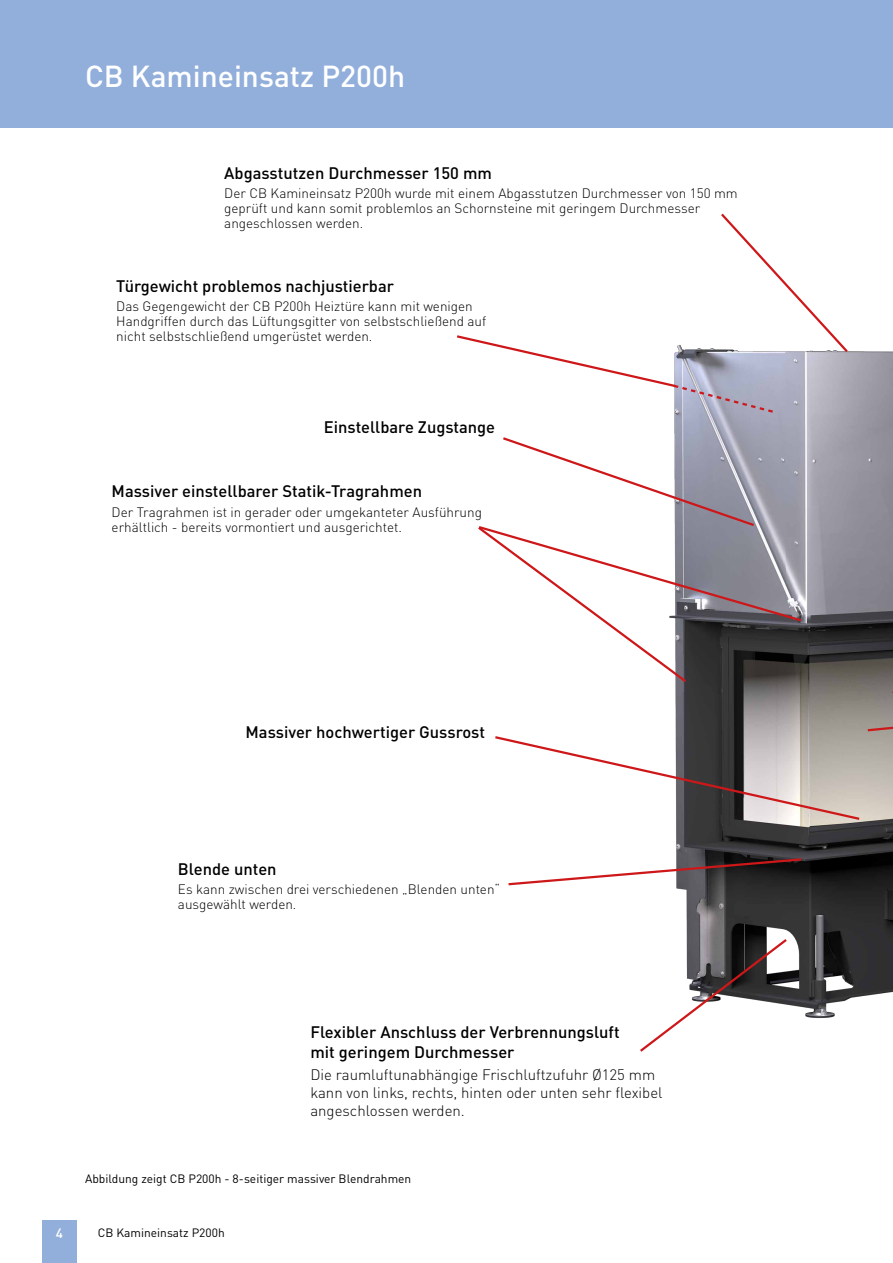
<style>
.page{position:relative;width:893px;height:1263px;background:#fff}
.page>*{position:absolute;margin:0;border:0;box-sizing:border-box;transform-origin:0 0}
.t1{font:500 30px "DINOT";color:#fff}
.t2{font:500 16.5px/19.8px "DINOT";color:#000}
.t3{font:300 15px/18px "DINOT";color:#000}
.t4{font:300 13.5px/15px "DINOT";color:#000}
.t5{font:500 13.5px "DINOT";color:#fff}
.t6{font:12px "DINOT";color:#000}
</style>
<div class="page">
<div style="left:0;top:0;width:893px;height:128px;background:#92afdc"></div>
<img style="left:676px;top:821px;width:217px;height:197px">
<div style="left:43px;top:1220px;width:34px;height:43px;background:#92afdc"></div>
<svg style="left:508px;top:857px;width:296px;height:30px"></svg>
<svg style="left:640px;top:937px;width:149px;height:115px"></svg>
<svg style="left:457px;top:213px;width:436px;height:608px"></svg>
<h1 class="t1" style="left:85px;top:57px;width:322px">CB Kamineinsatz P200h</h1>
<p class="t2" style="left:224px;top:162px;width:269px">Abgasstutzen Durchmesser 150 mm</p>
<p class="t4" style="left:224px;top:185px;width:515px">Der CB Kamineinsatz P200h wurde mit einem Abgasstutzen Durchmesser von 150 mm geprüft und kann somit problemlos an Schornsteine mit geringem Durchmesser angeschlossen werden.</p>
<p class="t2" style="left:116px;top:276px;width:279px">Türgewicht problemos nachjustierbar</p>
<p class="t4" style="left:116px;top:299px;width:371px">Das Gegengewicht der CB P200h Heiztüre kann mit wenigen<br>Handgriffen durch das Lüftungsgitter von selbstschließend auf nicht selbstschließend umgerüstet werden.</p>
<p class="t2" style="left:324px;top:416px;width:173px">Einstellbare Zugstange</p>
<p class="t2" style="left:112px;top:481px;width:312px">Massiver einstellbarer Statik-Tragrahmen</p>
<p class="t4" style="left:112px;top:504px;width:372px">Der Tragrahmen ist in gerader oder umgekanteter Ausführung erhältlich - bereits vormontiert und ausgerichtet.</p>
<p class="t2" style="left:246px;top:721px;width:241px">Massiver hochwertiger Gussrost</p>
<p class="t2" style="left:178px;top:858px;width:100px">Blende unten</p>
<p class="t4" style="left:178px;top:881px;width:324px">Es kann zwischen drei verschiedenen „Blenden unten“ ausgewählt werden.</p>
<p class="t5" style="left:56px;top:1224px;width:9px">4</p>
<p class="t2" style="left:310px;top:1022px;width:311px">Flexibler Anschluss der Verbrennungsluft mit geringem Durchmesser</p>
<p class="t3" style="left:310px;top:1065px;width:354px">Die raumluftunabhängige Frischluftzufuhr Ø125 mm kann von links, rechts, hinten oder unten sehr flexibel angeschlossen werden.</p>
<p class="t6" style="left:85px;top:1171px;width:328px">Abbildung zeigt CB P200h - 8-seitiger massiver Blendrahmen</p>
<p class="t6" style="left:98px;top:1225px;width:129px">CB Kamineinsatz P200h</p>
</div>
